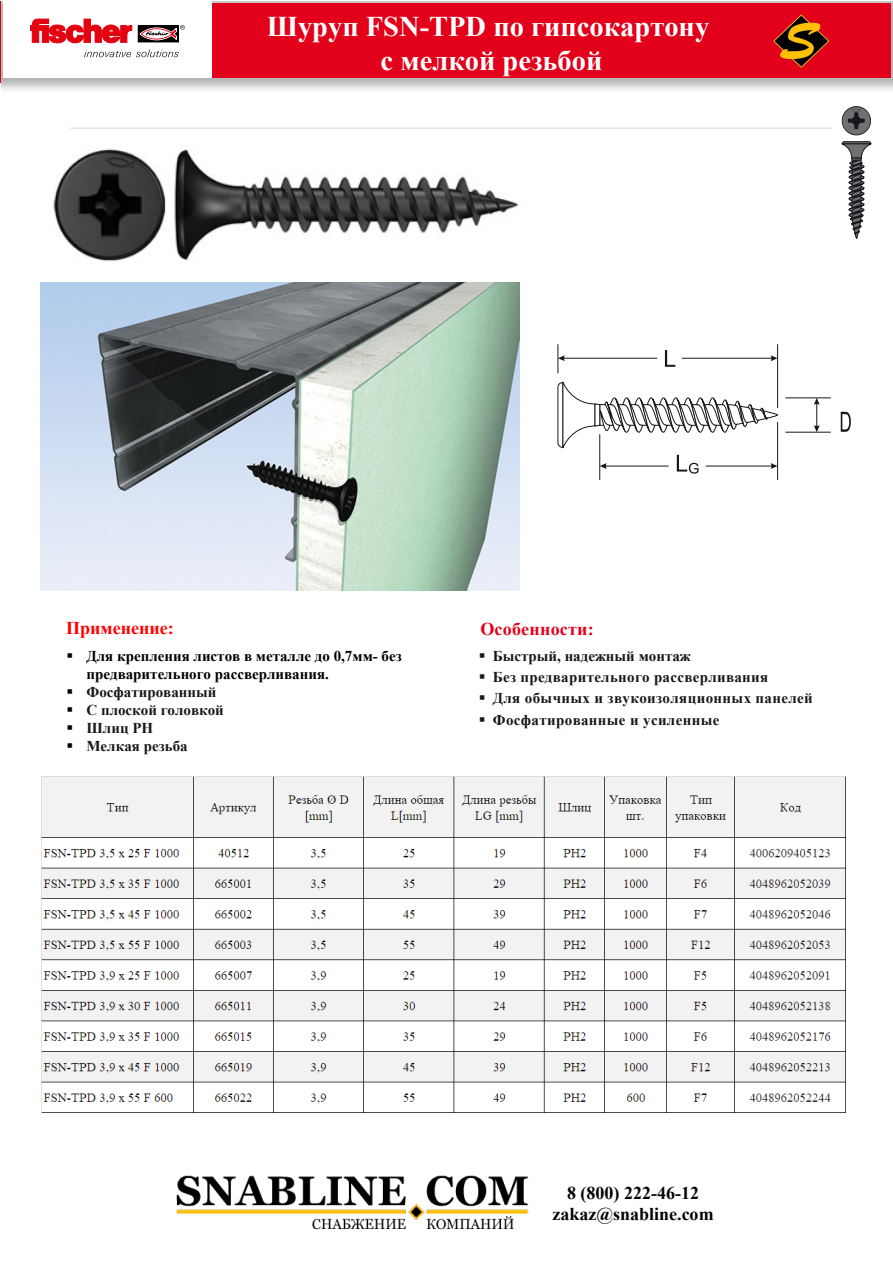
<style>
.page{position:relative;width:893px;height:1263px;background:#fff}
.page>*{position:absolute;margin:0;border:0;box-sizing:border-box;transform-origin:0 0}
.t1{font:700 28.5px/34.2px "Times New Roman";color:#fff;text-align:center}
.t2{font:700 18px/21.6px "Times New Roman";color:#040404;text-align:center}
.t3{font:700 18px "Times New Roman";letter-spacing:.01em;color:#e2001a}
.t4{font:700 18px "Times New Roman";color:#f00}
.t5{font:700 15px "Times New Roman";letter-spacing:.02em;color:#1a171c}
.t6{font:700 15px/18px "Times New Roman";color:#000}
.t7{font:700 15px "Times New Roman";color:#1a171c}
.s1{color:#000}
</style>
<div class="page">
<hr style="left:70px;top:127px;width:761px;height:2px;background:#e3e4e5">
<svg style="left:842px;top:106px;width:29px;height:29px"></svg>
<svg style="left:842px;top:141px;width:29px;height:98px"></svg>
<svg style="left:557px;top:382px;width:221px;height:66px"></svg>
<hr style="left:682px;top:358px;width:92px;height:1px;background:#1a171c">
<svg style="left:771px;top:355px;width:6px;height:6px"></svg>
<hr style="left:561px;top:358px;width:96px;height:1px;background:#1a171c">
<svg style="left:665px;top:350px;width:10px;height:17px"></svg>
<svg style="left:558px;top:344px;width:7px;height:29px"></svg>
<hr style="left:777px;top:344px;width:1px;height:64px;background:#1a171c">
<hr style="left:603px;top:466px;width:66px;height:1px;background:#1a171c">
<svg style="left:600px;top:463px;width:7px;height:6px"></svg>
<hr style="left:706px;top:466px;width:68px;height:1px;background:#1a171c">
<svg style="left:771px;top:463px;width:6px;height:6px"></svg>
<svg style="left:677px;top:455px;width:21px;height:19px"></svg>
<hr style="left:777px;top:422px;width:1px;height:58px;background:#1a171c">
<hr style="left:599px;top:434px;width:1px;height:46px;background:#1a171c">
<svg style="left:841px;top:412px;width:10px;height:20px"></svg>
<svg style="left:814px;top:399px;width:6px;height:33px"></svg>
<hr style="left:785px;top:398px;width:46px;height:1px;background:#1a171c">
<hr style="left:785px;top:432px;width:46px;height:1px;background:#1a171c">
<div style="left:197px;top:3px;width:694px;height:75px;background:#e2001a"></div>
<img style="left:773px;top:14px;width:57px;height:54px">
<div style="left:3px;top:2px;width:209px;height:76px;background:#fff"></div>
<div style="left:138px;top:26px;width:41px;height:16px;border:1px solid #000"></div>
<svg style="left:30px;top:19px;width:102px;height:24px"></svg>
<svg style="left:140px;top:25px;width:45px;height:15px"></svg>
<svg style="left:84px;top:50px;width:95px;height:7px"></svg>
<img style="left:42px;top:776px;width:804px;height:336px">
<img style="left:176px;top:1175px;width:353px;height:55px">
<img style="left:53px;top:149px;width:466px;height:113px">
<img style="left:41px;top:283px;width:478px;height:307px">
<h1 class="t1" style="left:267px;top:8px;width:444px">Шуруп FSN-TPD по гипсокартону с мелкой резьбой</h1>
<p class="t4" style="left:66px;top:615px;width:109px">Применение:</p>
<p class="t6" style="left:86px;top:646px;width:317px;text-indent:-20px">▪ Для крепления листов в металле до 0,7мм- без предварительного рассверливания.</p>
<p class="t7" style="left:66px;top:681px;width:152px"><span class="s1">▪</span> Фосфатированный</p>
<p class="t7" style="left:66px;top:699px;width:159px"><span class="s1">▪</span> С плоской головкой</p>
<p class="t5" style="left:66px;top:717px;width:88px"><span class="s1">▪</span> Шлиц PH</p>
<p class="t7" style="left:66px;top:735px;width:123px"><span class="s1">▪</span> Мелкая резьба</p>
<p class="t3" style="left:480px;top:616px;width:115px">Особенности:</p>
<p class="t7" style="left:479px;top:645px;width:213px">▪ Быстрый, надежный монтаж</p>
<p class="t5" style="left:479px;top:666px;width:291px">▪ Без предварительного рассверливания</p>
<p class="t5" style="left:479px;top:687px;width:336px">▪ Для обычных и звукоизоляционных панелей</p>
<p class="t5" style="left:479px;top:709px;width:242px">▪ Фосфатированные и усиленные</p>
<p class="t2" style="left:552px;top:1181px;width:163px">8 (800) 222-46-12 zakaz@snabline.com</p>
</div>
